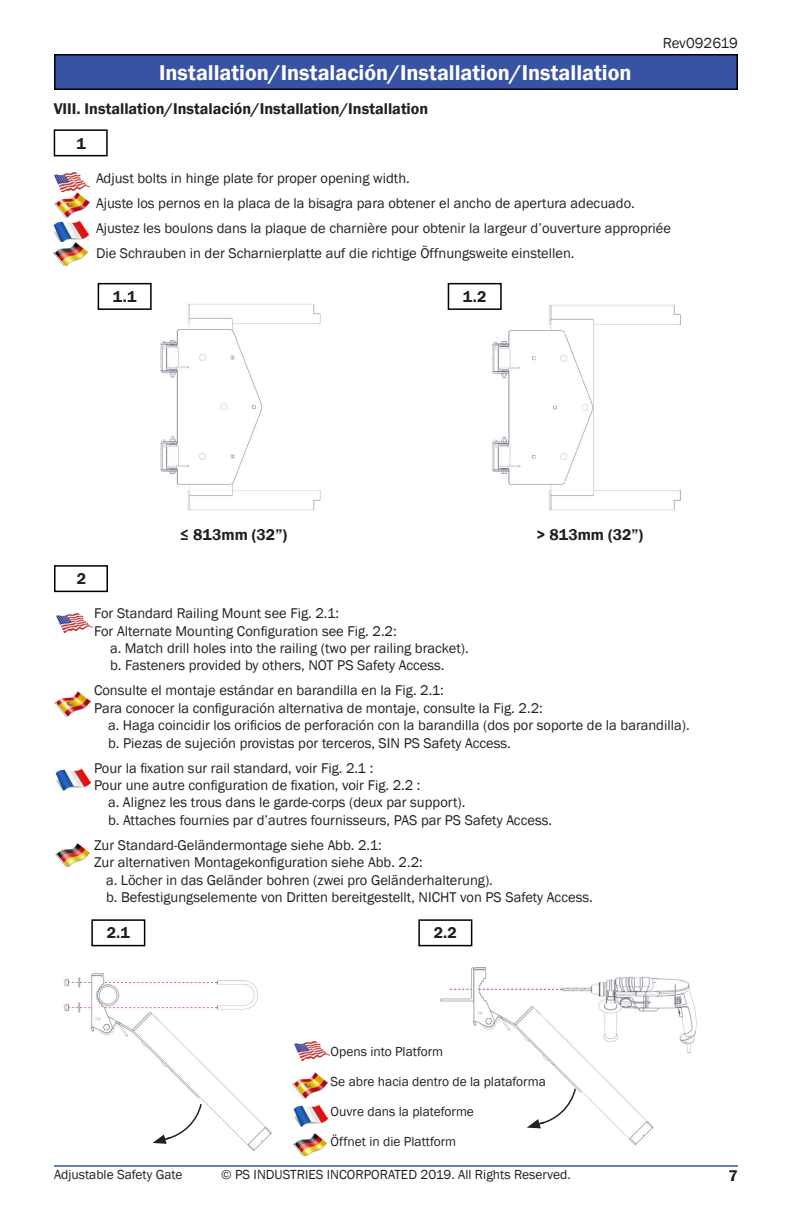
<style>
.page{position:relative;width:792px;height:1224px;background:#fff}
.page>*{position:absolute;margin:0;border:0;box-sizing:border-box;transform-origin:0 0}
.t1{font:600 22px "Franklin Gothic";color:#fff}
.t2{font:600 16px "Franklin Gothic";color:#231f20}
.t3{font:15px "Franklin Gothic";letter-spacing:-.005em;color:#231f20}
.t4{font:14.4px "Franklin Gothic";color:#231f20}
.t5{font:13.6px "Franklin Gothic";color:#231f20}
</style>
<div class="page">
<hr style="left:54px;top:1165px;width:684px;height:2px;background:#3954a5">
<img style="left:63px;top:973px;width:209px;height:179px">
<div style="left:54px;top:54px;width:684px;height:36px;background:#3953a4;border:2px solid #000"></div>
<svg style="left:153px;top:1102px;width:50px;height:42px"></svg>
<div style="left:91px;top:919px;width:54px;height:27px;border:2px solid #000"></div>
<img style="left:426px;top:946px;width:271px;height:200px">
<div style="left:418px;top:919px;width:54px;height:27px;border:2px solid #000"></div>
<svg style="left:527px;top:1087px;width:50px;height:41px"></svg>
<img style="left:292px;top:1073px;width:36px;height:25px">
<img style="left:293px;top:1104px;width:35px;height:23px">
<img style="left:293px;top:1133px;width:34px;height:23px">
<img style="left:294px;top:1041px;width:35px;height:20px">
<img style="left:55px;top:691px;width:35px;height:25px">
<img style="left:56px;top:768px;width:34px;height:23px">
<img style="left:56px;top:843px;width:33px;height:23px">
<img style="left:57px;top:613px;width:35px;height:20px">
<img style="left:160px;top:303px;width:161px;height:207px">
<img style="left:492px;top:304px;width:189px;height:206px">
<img style="left:54px;top:173px;width:36px;height:44px">
<img style="left:54px;top:220px;width:34px;height:45px">
<div style="left:98px;top:283px;width:54px;height:27px;border:2px solid #000"></div>
<div style="left:448px;top:283px;width:54px;height:27px;border:2px solid #000"></div>
<div style="left:54px;top:565px;width:54px;height:27px;border:2px solid #000"></div>
<div style="left:54px;top:129px;width:54px;height:27px;border:2px solid #000"></div>
<p class="t1" style="left:159px;top:59px;width:474px">Installation/Instalación/Installation/Installation</p>
<p class="t2" style="left:54px;top:99px;width:376px">VIII. Installation/Instalación/Installation/Installation</p>
<p class="t2" style="left:76px;top:133px;width:11px">1</p>
<p class="t3" style="left:663px;top:34px;width:77px">Rev092619</p>
<p class="t4" style="left:96px;top:169px;width:315px">Adjust bolts in hinge plate for proper opening width.</p>
<p class="t4" style="left:96px;top:194px;width:540px">Ajuste los pernos en la placa de la bisagra para obtener el ancho de apertura adecuado.</p>
<p class="t4" style="left:96px;top:219px;width:576px">Ajustez les boulons dans la plaque de charnière pour obtenir la largeur d’ouverture appropriée</p>
<p class="t4" style="left:96px;top:244px;width:480px">Die Schrauben in der Scharnierplatte auf die richtige Öffnungsweite einstellen.</p>
<p class="t2" style="left:113px;top:287px;width:25px">1.1</p>
<p class="t2" style="left:463px;top:287px;width:25px">1.2</p>
<p class="t2" style="left:180px;top:525px;width:109px">≤ 813mm (32”)</p>
<p class="t2" style="left:536px;top:525px;width:109px">&gt; 813mm (32”)</p>
<p class="t2" style="left:77px;top:569px;width:11px">2</p>
<p class="t4" style="left:94px;top:604px;width:247px">For Standard Railing Mount see Fig. 2.1:</p>
<p class="t4" style="left:94px;top:622px;width:304px">For Alternate Mounting Configuration see Fig. 2.2:</p>
<p class="t4" style="left:110px;top:639px;width:360px">a. Match drill holes into the railing (two per railing bracket).</p>
<p class="t4" style="left:110px;top:657px;width:336px">b. Fasteners provided by others, NOT PS Safety Access.</p>
<p class="t4" style="left:94px;top:682px;width:351px">Consulte el montaje estándar en barandilla en la Fig. 2.1:</p>
<p class="t4" style="left:94px;top:699px;width:450px">Para conocer la configuración alternativa de montaje, consulte la Fig. 2.2:</p>
<p class="t4" style="left:108px;top:716px;width:583px">a. Haga coincidir los orificios de perforación con la barandilla (dos por soporte de la barandilla).</p>
<p class="t4" style="left:108px;top:734px;width:404px">b. Piezas de sujeción provistas por terceros, SIN PS Safety Access.</p>
<p class="t4" style="left:94px;top:759px;width:281px">Pour la fixation sur rail standard, voir Fig. 2.1 :</p>
<p class="t4" style="left:94px;top:776px;width:328px">Pour une autre configuration de fixation, voir Fig. 2.2 :</p>
<p class="t4" style="left:108px;top:794px;width:359px">a. Alignez les trous dans le garde-corps (deux par support).</p>
<p class="t4" style="left:108px;top:811px;width:446px">b. Attaches fournies par d’autres fournisseurs, PAS par PS Safety Access.</p>
<p class="t4" style="left:94px;top:836px;width:289px">Zur Standard-Geländermontage siehe Abb. 2.1:</p>
<p class="t4" style="left:94px;top:853px;width:330px">Zur alternativen Montagekonfiguration siehe Abb. 2.2:</p>
<p class="t4" style="left:106px;top:871px;width:388px">a. Löcher in das Geländer bohren (zwei pro Geländerhalterung).</p>
<p class="t4" style="left:106px;top:888px;width:488px">b. Befestigungselemente von Dritten bereitgestellt, NICHT von PS Safety Access.</p>
<p class="t2" style="left:107px;top:923px;width:25px">2.1</p>
<p class="t2" style="left:434px;top:923px;width:24px">2.2</p>
<p class="t5" style="left:331px;top:1043px;width:114px">Opens into Platform</p>
<p class="t5" style="left:331px;top:1073px;width:217px">Se abre hacia dentro de la plataforma</p>
<p class="t5" style="left:331px;top:1103px;width:145px">Ouvre dans la plateforme</p>
<p class="t5" style="left:331px;top:1133px;width:127px">Öffnet in die Plattform</p>
<p class="t5" style="left:54px;top:1166px;width:130px">Adjustable Safety Gate</p>
<p class="t5" style="left:221px;top:1166px;width:351px">© PS INDUSTRIES INCORPORATED 2019. All Rights Reserved.</p>
<p class="t2" style="left:729px;top:1166px;width:11px">7</p>
</div>
